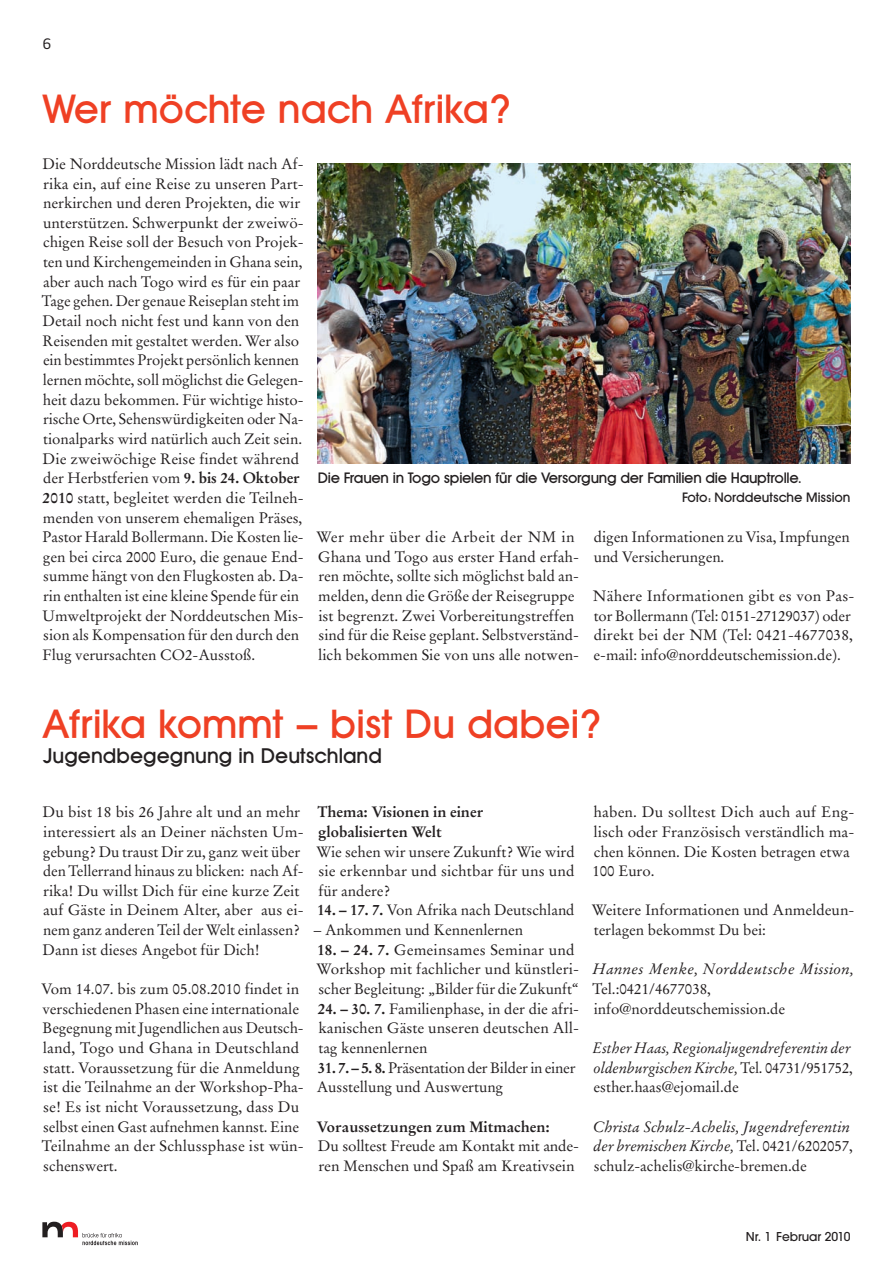
<style>
.page{position:relative;width:893px;height:1263px;background:#fff}
.page>*{position:absolute;margin:0;border:0;box-sizing:border-box;transform-origin:0 0}
.t1{font:500 40.5px "Avant Garde Two BQ";color:#ef4024}
.t2{font:500 21px "Avant Garde Two BQ";color:#231f20}
.t3{font:15px/19.6px "Stempel Garamond";color:#231f20}
.t4{font:italic 15px/19.6px "Stempel Garamond";letter-spacing:-.005em;color:#231f20}
.t5{font:700 15px/19.6px "Stempel Garamond";color:#231f20}
.t6{font:500 15px "Avant Garde Two BQ";letter-spacing:-.02em;color:#231f20}
.t7{font:italic 15px "Stempel Garamond";letter-spacing:.015em;color:#231f20}
.t8{font:15px "Monitor";color:#231f20}
.t9{font:500 13.5px "Avant Garde Two BQ";letter-spacing:-.005em;color:#231f20}
.t10{font:500 13.5px "Avant Gard";letter-spacing:-.005em;color:#231f20}
.s1{font-weight:700}
.s2{font-style:normal}
</style>
<div class="page">
<svg style="left:42px;top:1222px;width:96px;height:23px"></svg>
<hr style="left:892px;top:687px;width:1px;height:487px;background:#fedaa5">
<img style="left:318px;top:163px;width:532px;height:301px">
<p class="t8" style="left:43px;top:38px;width:11px">6</p>
<h1 class="t1" style="left:43px;top:95px;width:469px">Wer möchte nach Afrika?</h1>
<p class="t3" style="left:42px;top:155px;width:263px">Die Norddeutsche Mission lädt nach Af&shy;rika ein, auf eine Reise zu unseren Part&shy;nerkirchen und deren Projekten, die wir unterstützen. Schwerpunkt der zweiwö&shy;chigen Reise soll der Besuch von Projek&shy;ten und Kirchengemeinden in Ghana sein, aber auch nach Togo wird es für ein paar Tage gehen. Der genaue Reiseplan steht im Detail noch nicht fest und kann von den Reisenden mit gestaltet werden. Wer also ein bestimmtes Projekt persönlich kennen lernen möchte, soll möglichst die Gelegen&shy;heit dazu bekommen. Für wichtige histo&shy;rische Orte, Sehenswürdigkeiten oder Na&shy;tionalparks wird natürlich auch Zeit sein.<br>Die zweiwöchige Reise findet während der Herbstferien vom <span class="s1">9. bis 24. Oktober 2010</span> statt, begleitet werden die Teilneh&shy;menden von unserem ehemaligen Präses, Pastor Harald Bollermann. Die Kosten lie&shy;gen bei circa 2000 Euro, die genaue End&shy;summe hängt von den Flugkosten ab. Da&shy;rin enthalten ist eine kleine Spende für ein Umweltprojekt der Norddeutschen Mis&shy;sion als Kompensation für den durch den Flug verursachten CO2-Ausstoß.</p>
<p class="t6" style="left:318px;top:472px;width:485px">Die Frauen in Togo spielen für die Versorgung der Familien die Hauptrolle.</p>
<p class="t9" style="left:682px;top:492px;width:170px">Foto: Norddeutsche Mission</p>
<p class="t3" style="left:317px;top:528px;width:264px">Wer mehr über die Arbeit der NM in Ghana und Togo aus erster Hand erfah&shy;ren möchte, sollte sich möglichst bald an&shy;melden, denn die Größe der Reisegruppe ist begrenzt. Zwei Vorbereitungstreffen sind für die Reise geplant. Selbstverständ&shy;lich bekommen Sie von uns alle notwen-</p>
<p class="t3" style="left:594px;top:528px;width:258px">digen Informationen zu Visa, Impfungen und Versicherungen.</p>
<p class="t3" style="left:593px;top:587px;width:263px">Nähere Informationen gibt es von Pas&shy;tor Bollermann (Tel: 0151-27129037) oder direkt bei der NM (Tel: 0421-4677038, e-mail: info@norddeutschemission.de).</p>
<h1 class="t1" style="left:43px;top:709px;width:559px">Afrika kommt – bist Du dabei?</h1>
<h2 class="t2" style="left:43px;top:748px;width:341px">Jugendbegegnung in Deutschland</h2>
<p class="t3" style="left:43px;top:804px;width:263px">Du bist 18 bis 26 Jahre alt und an mehr interessiert als an Deiner nächsten Um&shy;gebung? Du traust Dir zu, ganz weit über den Tellerrand hinaus zu blicken: nach Af&shy;rika! Du willst Dich für eine kurze Zeit auf Gäste in Deinem Alter, aber aus ei&shy;nem ganz anderen Teil der Welt einlassen?<br>Dann ist dieses Angebot für Dich!</p>
<p class="t3" style="left:41px;top:980px;width:264px">Vom 14.07. bis zum 05.08.2010 findet in verschiedenen Phasen eine internationale Begegnung mit Jugendlichen aus Deutsch&shy;land, Togo und Ghana in Deutschland statt. Voraussetzung für die Anmeldung ist die Teilnahme an der Workshop-Pha&shy;se! Es ist nicht Voraussetzung, dass Du selbst einen Gast aufnehmen kannst. Eine Teilnahme an der Schlussphase ist wün&shy;schenswert.</p>
<p class="t5" style="left:317px;top:804px;width:167px">Thema: Visionen in einer globalisierten Welt</p>
<p class="t3" style="left:317px;top:843px;width:260px;text-align:justify">Wie sehen wir unsere Zukunft? Wie wird sie erkennbar und sichtbar für uns und für andere?</p>
<p class="t3" style="left:317px;top:902px;width:259px"><span class="s1">14. – 17. 7.</span> Von Afrika nach Deutschland</p>
<p class="t3" style="left:314px;top:921px;width:211px">– Ankommen und Kennenlernen</p>
<p class="t3" style="left:317px;top:941px;width:264px"><span class="s1">18. – 24. 7.</span> Gemeinsames Seminar und<br>Workshop mit fachlicher und künstleri&shy;scher Begleitung: „Bilder für die Zukunft“</p>
<p class="t3" style="left:318px;top:1000px;width:263px;text-align:justify"><span class="s1">24. – 30. 7.</span> Familienphase, in der die afri&shy;kanischen Gäste unseren deutschen All&shy;tag kennenlernen</p>
<p class="t3" style="left:317px;top:1059px;width:260px"><span class="s1">31. 7. – 5. 8.</span> Präsentation der Bilder in einer<br>Ausstellung und Auswertung</p>
<p class="t5" style="left:316px;top:1118px;width:235px">Voraussetzungen zum Mitmachen:</p>
<p class="t3" style="left:318px;top:1137px;width:263px">Du solltest Freude am Kontakt mit ande&shy;ren Menschen und Spaß am Kreativsein</p>
<p class="t3" style="left:592px;top:804px;width:264px">haben. Du solltest Dich auch auf Eng&shy;lisch oder Französisch verständlich ma&shy;chen können. Die Kosten betragen etwa<br>100 Euro.</p>
<p class="t3" style="left:592px;top:902px;width:264px">Weitere Informationen und Anmeldeun&shy;terlagen bekommst Du bei:</p>
<p class="t7" style="left:593px;top:963px;width:263px">Hannes Menke, Norddeutsche Mission,</p>
<p class="t3" style="left:593px;top:980px;width:194px">Tel.:0421/4677038, info@norddeutschemission.de</p>
<p class="t4" style="left:593px;top:1039px;width:262px">Esther Haas, Regionaljugendreferentin der oldenburgischen Kirche, <span class="s2">Tel. 04731/951752, esther.haas@ejomail.de</span></p>
<p class="t4" style="left:593px;top:1118px;width:262px">Christa Schulz-Achelis, Jugendreferentin der bremischen Kirche, <span class="s2">Tel. 0421/6202057, schulz-achelis@kirche-bremen.de</span></p>
<p class="t10" style="left:746px;top:1231px;width:106px">Nr. 1 Februar 2010</p>
</div>
